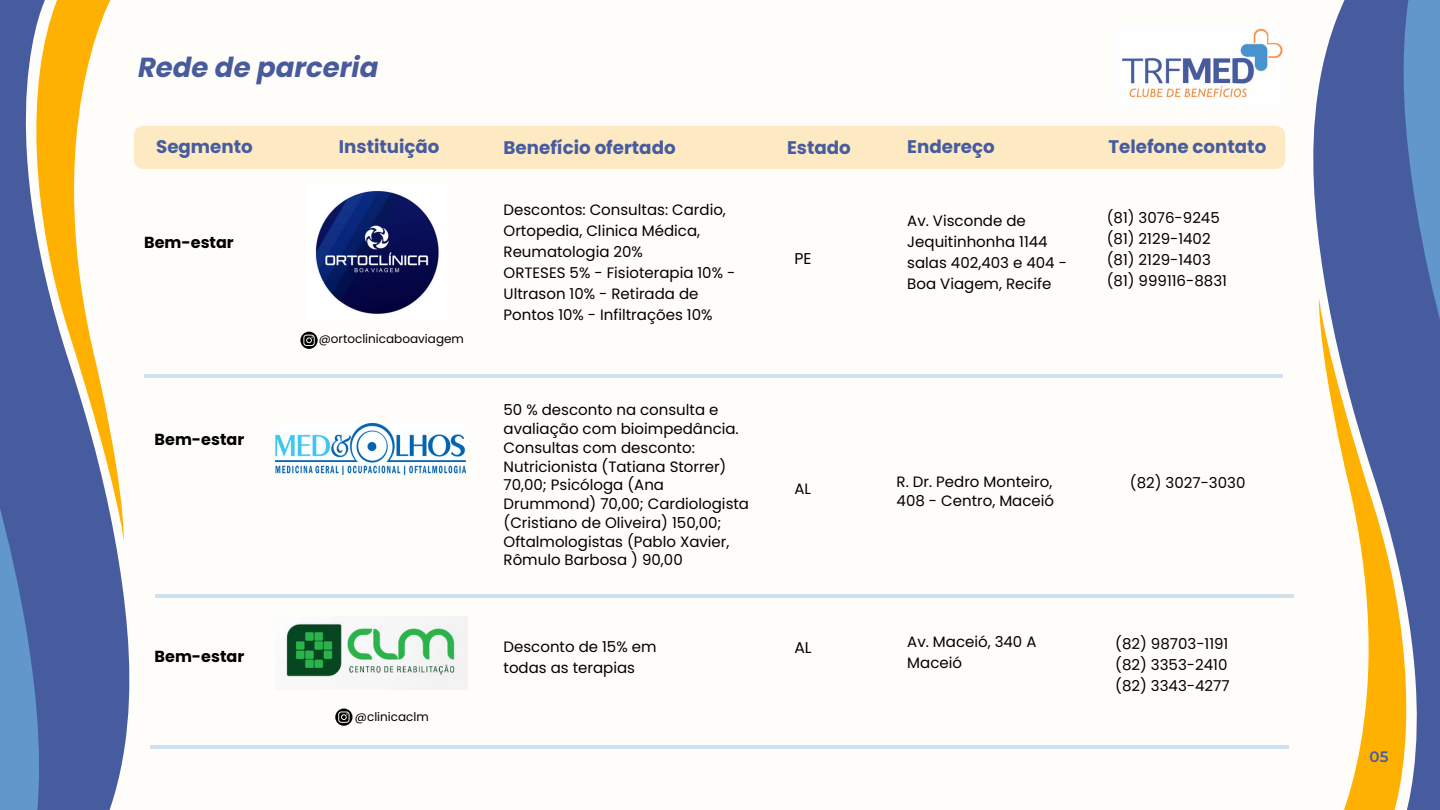
<style>
.page{position:relative;width:1440px;height:810px;background:#fffdfa}
.page>*{position:absolute;margin:0;border:0;box-sizing:border-box;transform-origin:0 0}
.t1{font:italic 700 27.5px "Poppins";color:#475b9d}
.t2{font:700 18.2px "Poppins";color:#475b9f}
.t3{font:700 16px "Poppins";color:#000}
.t4{font:15.6px "Poppins";color:#000}
.t5{font:15px/21px "Poppins";color:#000}
.t6{font:600 15px "Montserrat";color:#475b9d}
.t7{font:12px "Poppins";color:#000}
</style>
<div class="page">
<div style="left:134px;top:126px;width:1151px;height:43px;background:#fdeac2"></div>
<img style="left:1122px;top:28px;width:161px;height:70px">
<svg style="left:0;top:0;width:130px;height:810px;background:#5f70aa"></svg>
<svg style="left:0;top:496px;width:44px;height:314px;background:#5780ba"></svg>
<svg style="left:23px;top:0;width:101px;height:542px"></svg>
<svg style="left:1313px;top:0;width:127px;height:810px;fill:#475b9f"></svg>
<svg style="left:1399px;top:0;width:41px;height:343px;background:#5780ba"></svg>
<svg style="left:1319px;top:297px;width:100px;height:513px"></svg>
<hr style="left:144px;top:374px;width:1139px;height:4px;background:#d0e0ed">
<hr style="left:155px;top:594px;width:1138px;height:4px;background:#d0e0ed">
<hr style="left:151px;top:745px;width:1138px;height:4px;background:#d0e0ed">
<svg style="left:300px;top:332px;width:18px;height:17px"></svg>
<img style="left:315px;top:191px;width:124px;height:123px">
<img style="left:285px;top:616px;width:182px;height:74px">
<svg style="left:335px;top:709px;width:18px;height:17px"></svg>
<img style="left:275px;top:424px;width:191px;height:50px">
<h1 class="t1" style="left:138px;top:48px;width:242px">Rede de parceria</h1>
<p class="t2" style="left:156px;top:134px;width:98px">Segmento</p>
<p class="t2" style="left:339px;top:134px;width:102px">Instituição</p>
<p class="t2" style="left:504px;top:134px;width:174px">Benefício ofertado</p>
<p class="t2" style="left:787px;top:134px;width:65px">Estado</p>
<p class="t2" style="left:907px;top:134px;width:89px">Endereço</p>
<p class="t2" style="left:1108px;top:134px;width:159px">Telefone contato</p>
<p class="t3" style="left:144px;top:231px;width:91px">Bem-estar</p>
<p class="t3" style="left:155px;top:428px;width:91px">Bem-estar</p>
<p class="t7" style="left:319px;top:331px;width:147px">@ortoclinicaboaviagem</p>
<p class="t5" style="left:504px;top:200px;width:233px">Descontos: Consultas: Cardio,<br>Ortopedia, Clinica Médica,<br>Reumatologia 20%<br>ORTESES 5% - Fisioterapia 10% -<br>Ultrason 10% - Retirada de<br>Pontos 10% - Infiltrações 10%</p>
<p class="t5" style="left:504px;top:401px;width:247px;line-height:18.8px">50 % desconto na consulta e avaliação com bioimpedância.<br>Consultas com desconto:<br>Nutricionista (Tatiana Storrer)<br>70,00; Psicóloga (Ana<br>Drummond) 70,00; Cardiologista (Cristiano de Oliveira) 150,00;<br>Oftalmologistas (Pablo Xavier,<br>Rômulo Barbosa ) 90,00</p>
<p class="t4" style="left:794px;top:247px;width:19px">PE</p>
<p class="t5" style="left:907px;top:211px;width:161px">Av. Visconde de<br>Jequitinhonha 1144 salas 402,403 e 404 -<br>Boa Viagem, Recife</p>
<p class="t5" style="left:1107px;top:207px;width:122px">(81) 3076-9245 (81) 2129-1402 (81) 2129-1403 (81) 999116-8831</p>
<p class="t5" style="left:794px;top:478px;width:18px">AL</p>
<p class="t5" style="left:897px;top:471px;width:157px">R. Dr. Pedro Monteiro,</p>
<p class="t5" style="left:1130px;top:472px;width:117px">(82) 3027-3030</p>
<p class="t5" style="left:897px;top:490px;width:159px">408 - Centro, Maceió</p>
<p class="t3" style="left:155px;top:646px;width:91px">Bem-estar</p>
<p class="t5" style="left:504px;top:636px;width:154px">Desconto de 15% em todas as terapias</p>
<p class="t5" style="left:907px;top:631px;width:131px">Av. Maceió, 340 A<br>Maceió</p>
<p class="t5" style="left:1115px;top:633px;width:116px">(82) 98703-1191 (82) 3353-2410 (82) 3343-4277</p>
<p class="t4" style="left:794px;top:636px;width:19px">AL</p>
<p class="t7" style="left:355px;top:708px;width:75px">@clinicaclm</p>
<p class="t6" style="left:1369px;top:747px;width:21px">05</p>
</div>
